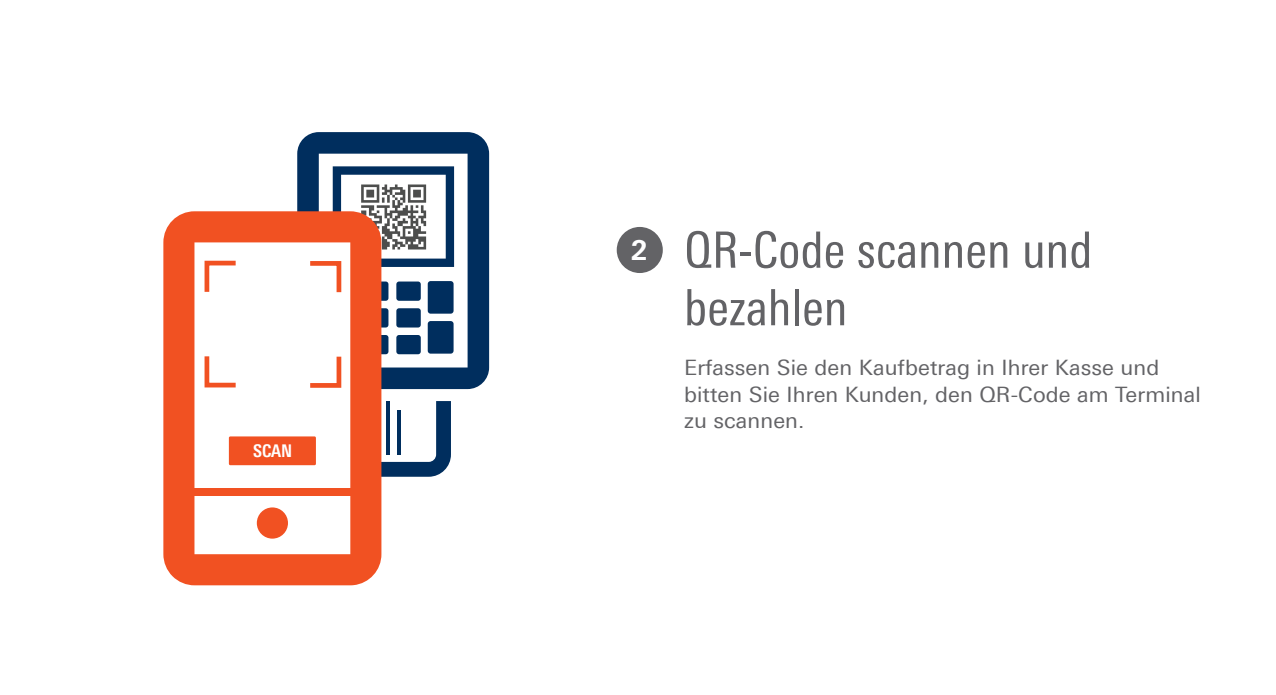
<style>
.page{position:relative;width:1276px;height:695px;background:#fff}
.page>*{position:absolute;margin:0;border:0;box-sizing:border-box;transform-origin:0 0}
.t1{font:50px/57.5px "Linotype Univers 420 Cn";color:#636366}
.t2{font:700 27.5px "Linotype Univers 630";color:#fff}
.t3{font:21.25px/26.2px "Linotype Univers 430";letter-spacing:.005em;color:#636366}
.t4{font:700 17.5px "Linotype Univers 620 Cn";color:#fff}
</style>
<div class="page">
<div style="left:617px;top:227px;width:46px;height:46px;background:#636366;border-radius:50%"></div>
<svg style="left:381px;top:401px;width:70px;height:75px"></svg>
<svg style="left:297px;top:132px;width:192px;height:257px;fill:#002e5e"></svg>
<div style="left:396px;top:281px;width:25px;height:20px;background:#002e5e;border-radius:3px"></div>
<div style="left:396px;top:308px;width:25px;height:19px;background:#002e5e;border-radius:3px"></div>
<div style="left:396px;top:335px;width:25px;height:19px;background:#002e5e;border-radius:3px"></div>
<svg style="left:364px;top:281px;width:24px;height:20px"></svg>
<svg style="left:364px;top:308px;width:24px;height:19px"></svg>
<svg style="left:364px;top:335px;width:24px;height:19px"></svg>
<div style="left:428px;top:321px;width:25px;height:32px;background:#002e5e;border-radius:3px"></div>
<div style="left:428px;top:281px;width:25px;height:32px;background:#002e5e;border-radius:3px"></div>
<svg style="left:163px;top:211px;width:218px;height:374px"></svg>
<div style="left:192px;top:488px;width:164px;height:7px;background:#f15122"></div>
<div style="left:257px;top:507px;width:31px;height:31px;background:#f15122;border-radius:50%"></div>
<div style="left:229px;top:436px;width:87px;height:29px;background:#f15122"></div>
<svg style="left:305px;top:166px;width:149px;height:131px"></svg>
<svg style="left:202px;top:258px;width:38px;height:38px"></svg>
<svg style="left:202px;top:351px;width:38px;height:39px"></svg>
<svg style="left:305px;top:352px;width:39px;height:38px"></svg>
<p class="t4" style="left:253px;top:440px;width:41px">SCAN</p>
<p class="t2" style="left:631px;top:233px;width:18px">2</p>
<h1 class="t1" style="left:684px;top:221px;width:410px">QR-Code scannen und bezahlen</h1>
<p class="t3" style="left:684px;top:354px;width:518px">Erfassen Sie den Kaufbetrag in Ihrer Kasse und bitten Sie Ihren Kunden, den QR-Code am Terminal zu scannen.</p>
</div>
